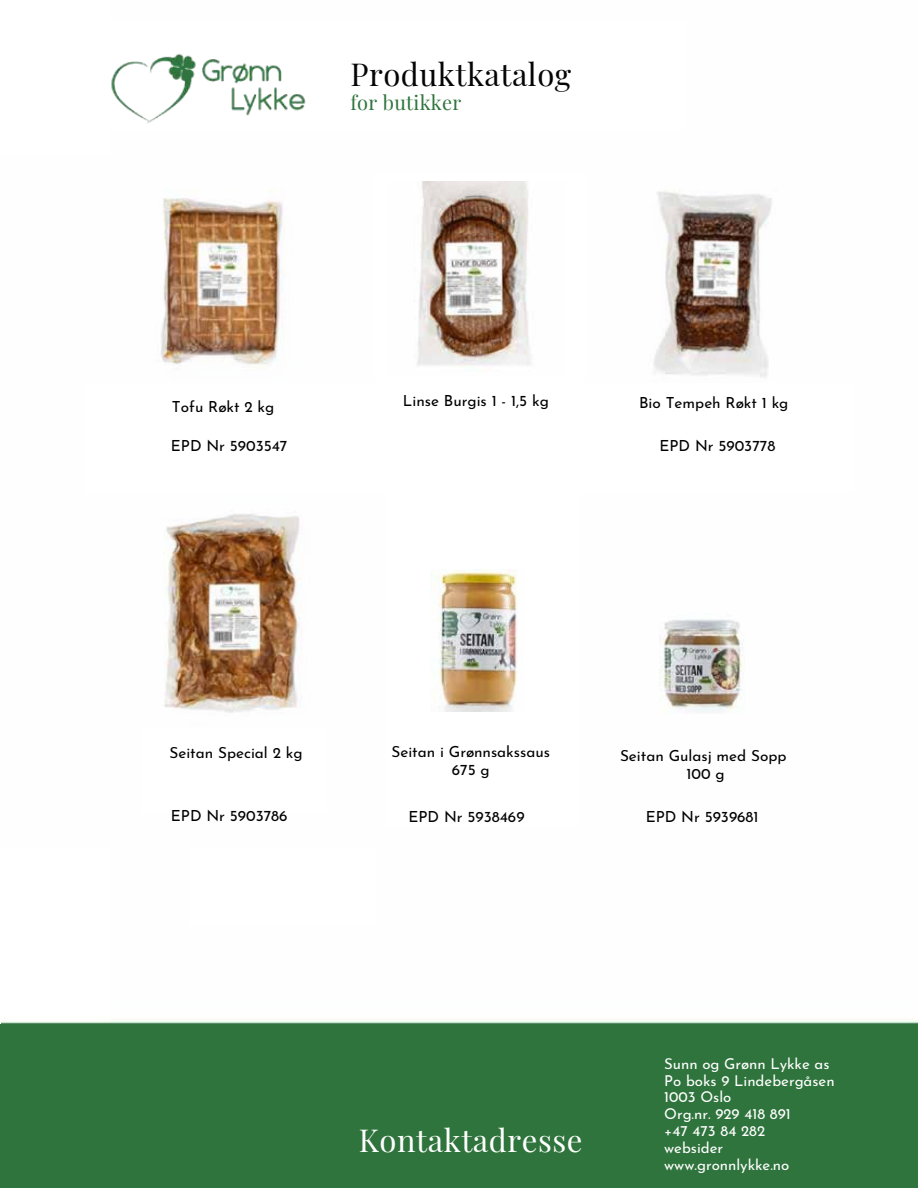
<style>
.page{position:relative;width:918px;height:1188px;background:#fff}
.page>*{position:absolute;margin:0;border:0;box-sizing:border-box;transform-origin:0 0}
.t1{font:31.05px "Playfair Display";letter-spacing:.015em;color:#050505}
.t2{font:31.05px "Playfair Display";letter-spacing:.02em;color:#fff}
.t3{font:19.95px "Playfair Display";letter-spacing:.015em;color:#2f753d}
.t4{font:15.3px/18px "Josefin Sans";color:#000;text-align:center}
.t5{font:15px/16.8px "Josefin Sans";color:#fff}
</style>
<div class="page">
<img style="left:160px;top:190px;width:612px;height:523px">
<div style="left:375px;top:172px;width:210px;height:313px;background:#fff"></div>
<div style="left:385px;top:492px;width:195px;height:334px;background:#fff"></div>
<div style="left:84px;top:384px;width:771px;height:109px;background:#fff"></div>
<div style="left:0;top:1024px;width:918px;height:164px;background:#2f743c"></div>
<img style="left:430px;top:569px;width:87px;height:142px">
<img style="left:660px;top:614px;width:85px;height:99px">
<img style="left:414px;top:181px;width:117px;height:185px">
<img style="left:111px;top:53px;width:195px;height:71px">
<h1 class="t1" style="left:350px;top:53px;width:222px">Produktkatalog</h1>
<h2 class="t3" style="left:350px;top:88px;width:113px">for butikker</h2>
<p class="t4" style="left:172px;top:399px;width:104px">Tofu Røkt 2 kg</p>
<p class="t4" style="left:171px;top:438px;width:118px">EPD Nr 5903547</p>
<p class="t4" style="left:403px;top:393px;width:148px">Linse Burgis 1 - 1,5 kg</p>
<p class="t4" style="left:639px;top:395px;width:151px">Bio Tempeh Røkt 1 kg</p>
<p class="t4" style="left:660px;top:438px;width:117px">EPD Nr 5903778</p>
<p class="t4" style="left:169px;top:745px;width:135px">Seitan Special 2 kg</p>
<p class="t4" style="left:171px;top:808px;width:118px">EPD Nr 5903786</p>
<p class="t4" style="left:391px;top:744px;width:160px">Seitan i Grønnsakssaus<br>675 g</p>
<p class="t4" style="left:408px;top:809px;width:118px">EPD Nr 5938469</p>
<p class="t4" style="left:620px;top:749px;width:168px">Seitan Gulasj med Sopp<br>100 g</p>
<p class="t4" style="left:646px;top:809px;width:114px">EPD Nr 5939681</p>
<h1 class="t2" style="left:359px;top:1119px;width:225px">Kontaktadresse</h1>
<p class="t5" style="left:664px;top:1056px;width:172px">Sunn og Grønn Lykke as<br>Po boks 9 Lindebergåsen<br>1003 Oslo<br>Org.nr. 929 418 891<br>+47 473 84 282<br>websider www.gronnlykke.no</p>
</div>
